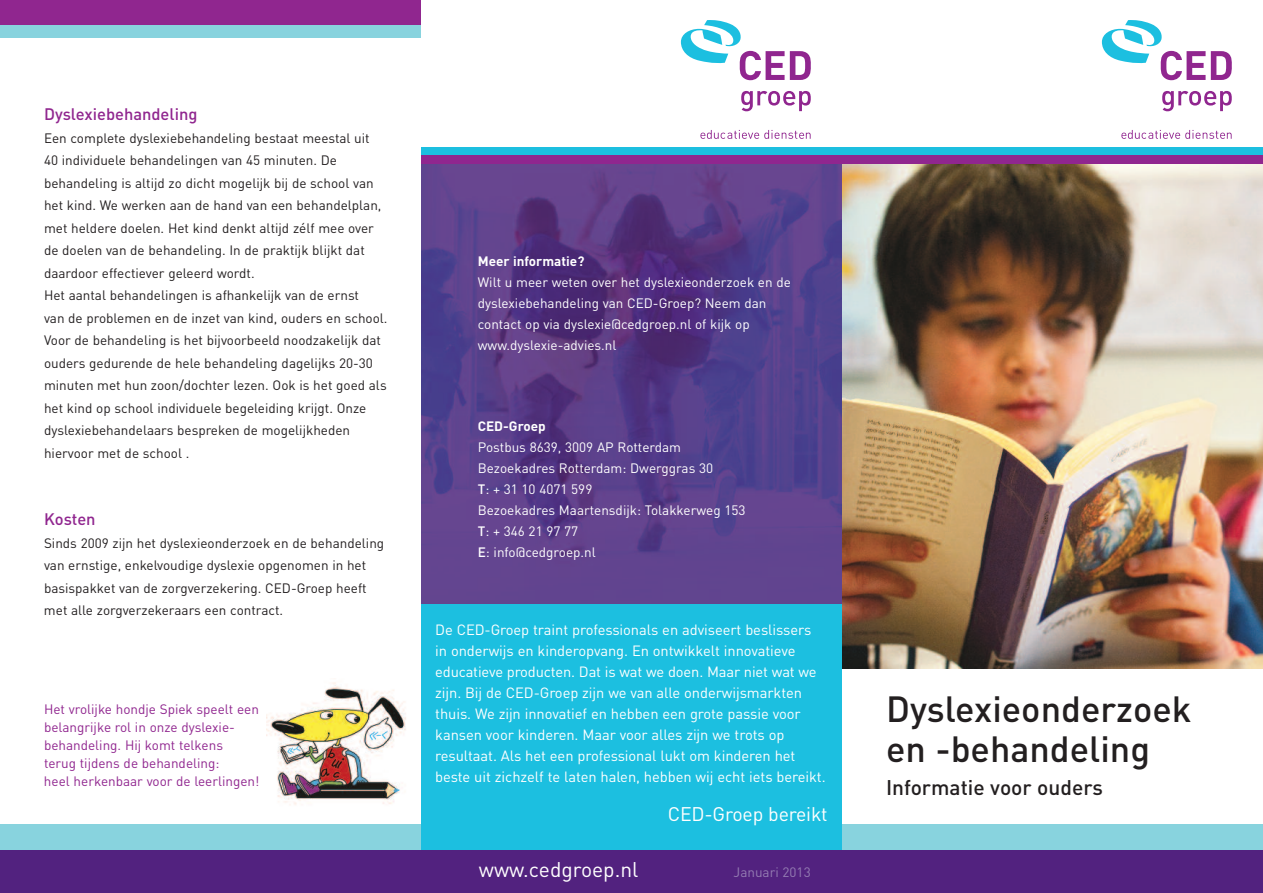
<style>
.page{position:relative;width:1263px;height:893px;background:#fff}
.page>*{position:absolute;margin:0;border:0;box-sizing:border-box;transform-origin:0 0}
.t1{font:500 36px/40.5px "DIN";color:#231f20}
.t2{font:500 21px "DIN";color:#231f20}
.t3{font:21px "DIN";color:#fff}
.t4{font:19.5px "DIN";letter-spacing:-.01em;color:#fff}
.t5{font:500 16.5px "DIN";color:#90268f}
.t6{font:14.7px/21px "DIN";letter-spacing:-.005em;color:#fff}
.t7{font:13.5px/22.5px "DIN";color:#231f20}
.t8{font:13.5px/21px "DIN";color:#fff}
.t9{font:13.5px/18px "DIN";color:#90268f}
.t10{font:700 13.5px "DIN";color:#fff}
.t11{font:13.5px "DIN";color:#947cb2}
.s1{font-weight:500}
</style>
<div class="page">
<img style="left:842px;top:164px;width:421px;height:504px">
<div style="left:0;top:825px;width:1263px;height:68px;background:#88d3de"></div>
<div style="left:842px;top:147px;width:421px;height:8px;background:#1cbfe0"></div>
<div style="left:842px;top:155px;width:421px;height:9px;background:#90268f"></div>
<svg style="left:1162px;top:91px;width:70px;height:20px"></svg>
<svg style="left:1211px;top:51px;width:21px;height:29px"></svg>
<svg style="left:1102px;top:20px;width:103px;height:60px"></svg>
<svg style="left:1121px;top:130px;width:110px;height:9px"></svg>
<div style="left:0;top:0;width:421px;height:32px;background:#90268f"></div>
<div style="left:0;top:26px;width:421px;height:12px;background:#88d3de"></div>
<img style="left:267px;top:682px;width:139px;height:123px">
<img style="left:421px;top:164px;width:421px;height:440px">
<div style="left:421px;top:604px;width:421px;height:246px;background:#1cbfe0"></div>
<div style="left:421px;top:147px;width:421px;height:8px;background:#1cbfe0"></div>
<div style="left:421px;top:155px;width:421px;height:9px;background:#90268f"></div>
<svg style="left:741px;top:91px;width:70px;height:20px"></svg>
<svg style="left:790px;top:51px;width:21px;height:29px"></svg>
<svg style="left:681px;top:20px;width:103px;height:60px"></svg>
<svg style="left:700px;top:130px;width:111px;height:9px"></svg>
<div style="left:0;top:850px;width:1263px;height:43px;background:#52227f"></div>
<p class="t5" style="left:44px;top:105px;width:155px">Dyslexiebehandeling</p>
<p class="t7" style="left:44px;top:126px;width:345px">Een complete dyslexiebehandeling bestaat meestal uit<br>40 individuele behandelingen van 45 minuten. De behandeling is altijd zo dicht mogelijk bij de school van het kind. We werken aan de hand van een behandelplan, met heldere doelen. Het kind denkt altijd zélf mee over de doelen van de behandeling. In de praktijk blijkt dat daardoor effectiever geleerd wordt.<br>Het aantal behandelingen is afhankelijk van de ernst<br>van de problemen en de inzet van kind, ouders en school.<br>Voor de behandeling is het bijvoorbeeld noodzakelijk dat ouders gedurende de hele behandeling dagelijks 20-30 minuten met hun zoon/dochter lezen. Ook is het goed als het kind op school individuele begeleiding krijgt. Onze dyslexiebehandelaars bespreken de mogelijkheden hiervoor met de school .</p>
<p class="t5" style="left:44px;top:510px;width:53px">Kosten</p>
<p class="t7" style="left:44px;top:531px;width:342px">Sinds 2009 zijn het dyslexieonderzoek en de behandeling van ernstige, enkelvoudige dyslexie opgenomen in het basispakket van de zorgverzekering. CED-Groep heeft met alle zorgverzekeraars een contract.</p>
<p class="t9" style="left:44px;top:700px;width:217px">Het vrolijke hondje Spiek speelt een belangrijke rol in onze dyslexie&shy;behandeling. Hij komt telkens<br>terug tijdens de behandeling:<br>heel herkenbaar voor de leerlingen!</p>
<p class="t10" style="left:478px;top:253px;width:108px">Meer informatie?</p>
<p class="t8" style="left:478px;top:272px;width:315px">Wilt u meer weten over het dyslexieonderzoek en de dyslexiebehandeling van CED-Groep? Neem dan contact op via dyslexie@cedgroep.nl of kijk op www.dyslexie-advies.nl</p>
<p class="t10" style="left:478px;top:418px;width:69px">CED-Groep</p>
<p class="t8" style="left:478px;top:437px;width:269px">Postbus 8639, 3009 AP Rotterdam<br>Bezoekadres Rotterdam: Dwerggras 30<br><span class="s1">T</span>: + 31 10 4071 599<br>Bezoekadres Maartensdijk: Tolakkerweg 153<br><span class="s1">T</span>: + 346 21 97 77<br><span class="s1">E</span>: info@cedgroep.nl</p>
<p class="t6" style="left:435px;top:618px;width:392px">De CED-Groep traint professionals en adviseert beslissers in onderwijs en kinderopvang. En ontwikkelt innovatieve educatieve producten. Dat is wat we doen. Maar niet wat we zijn. Bij de CED-Groep zijn we van alle onderwijsmarkten thuis. We zijn innovatief en hebben een grote passie voor kansen voor kinderen. Maar voor alles zijn we trots op resultaat. Als het een professional lukt om kinderen het beste uit zichzelf te laten halen, hebben wij echt iets bereikt.</p>
<h3 class="t4" style="left:668px;top:802px;width:161px">CED-Groep bereikt</h3>
<h2 class="t3" style="left:479px;top:857px;width:161px">www.cedgroep.nl</h2>
<p class="t11" style="left:734px;top:864px;width:79px">Januari 2013</p>
<h1 class="t1" style="left:886px;top:687px;width:307px">Dyslexieonderzoek en -behandeling</h1>
<h2 class="t2" style="left:886px;top:775px;width:218px">Informatie voor ouders</h2>
</div>
